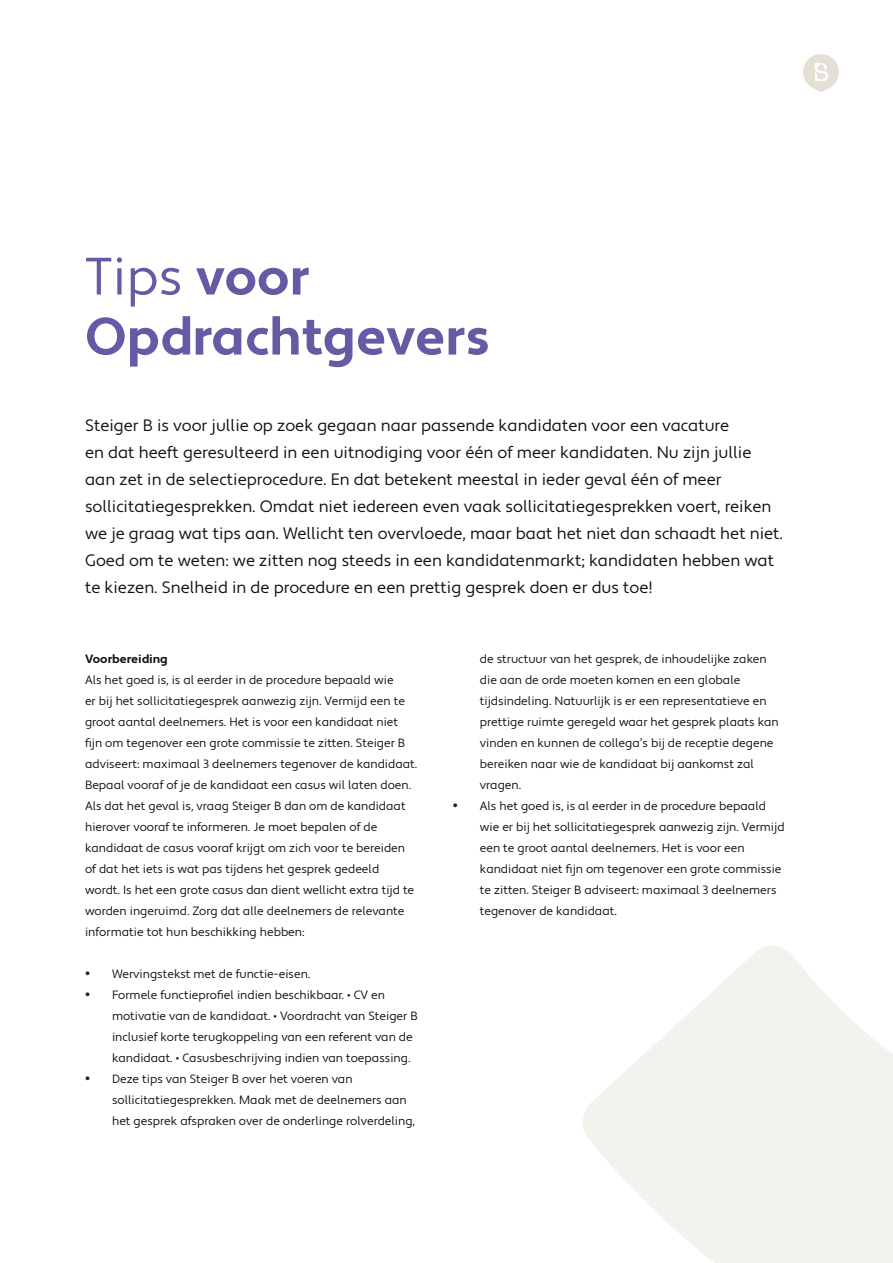
<style>
.page{position:relative;width:893px;height:1263px;background:#fff}
.page>*{position:absolute;margin:0;border:0;box-sizing:border-box;transform-origin:0 0}
.t1{font:700 52.5px/60px "Apertura";color:#675aa5}
.t2{font:16.5px/27px "Apertura";color:#101414}
.t3{font:12px/21px "Apertura";color:#101414}
.t4{font:700 12px "Apertura";color:#101414}
.s1{font-weight:400}
.s2{font-family:"Myriad Pro";font-size:18px;color:#231f20}
</style>
<div class="page">
<svg style="left:583px;top:946px;width:310px;height:317px;fill:#f4f2ed"></svg>
<svg style="left:803px;top:54px;width:36px;height:38px"></svg>
<h1 class="t1" style="left:85px;top:248px;width:407px"><span class="s1">Tips</span> voor<br>Opdrachtgevers</h1>
<p class="t2" style="left:85px;top:413px;width:699px">Steiger B is voor jullie op zoek gegaan naar passende kandidaten voor een vacature<br>en dat heeft geresulteerd in een uitnodiging voor één of meer kandidaten. Nu zijn jullie aan zet in de selectieprocedure. En dat betekent meestal in ieder geval één of meer sollicitatiegesprekken. Omdat niet iedereen even vaak sollicitatiegesprekken voert, reiken we je graag wat tips aan. Wellicht ten overvloede, maar baat het niet dan schaadt het niet.<br>Goed om te weten: we zitten nog steeds in een kandidatenmarkt; kandidaten hebben wat te kiezen. Snelheid in de procedure en een prettig gesprek doen er dus toe!</p>
<p class="t4" style="left:85px;top:652px;width:84px">Voorbereiding</p>
<p class="t3" style="left:85px;top:670px;width:334px">Als het goed is, is al eerder in de procedure bepaald wie<br>er bij het sollicitatiegesprek aanwezig zijn. Vermijd een te groot aantal deelnemers. Het is voor een kandidaat niet fijn om tegenover een grote commissie te zitten. Steiger B adviseert: maximaal 3 deelnemers tegenover de kandidaat.<br>Bepaal vooraf of je de kandidaat een casus wil laten doen.<br>Als dat het geval is, vraag Steiger B dan om de kandidaat hierover vooraf te informeren. Je moet bepalen of de kandidaat de casus vooraf krijgt om zich voor te bereiden of dat het iets is wat pas tijdens het gesprek gedeeld<br>wordt. Is het een grote casus dan dient wellicht extra tijd te worden ingeruimd. Zorg dat alle deelnemers de relevante informatie tot hun beschikking hebben:</p>
<p class="t3" style="left:85px;top:964px;width:227px"><span class="s2">•</span> Wervingstekst met de functie-eisen.</p>
<p class="t3" style="left:112px;top:985px;width:307px;text-indent:-27px"><span class="s2">•</span> Formele functieprofiel indien beschikbaar. • CV en motivatie van de kandidaat. • Voordracht van Steiger B inclusief korte terugkoppeling van een referent van de kandidaat. • Casusbeschrijving indien van toepassing.</p>
<p class="t3" style="left:112px;top:1069px;width:305px;text-indent:-27px"><span class="s2">•</span> Deze tips van Steiger B over het voeren van sollicitatiegesprekken. Maak met de deelnemers aan het gesprek afspraken over de onderlinge rolverdeling,</p>
<p class="t3" style="left:480px;top:649px;width:300px">de structuur van het gesprek, de inhoudelijke zaken die aan de orde moeten komen en een globale tijdsindeling. Natuurlijk is er een representatieve en prettige ruimte geregeld waar het gesprek plaats kan vinden en kunnen de collega’s bij de receptie degene bereiken naar wie de kandidaat bij aankomst zal vragen.</p>
<p class="t3" style="left:480px;top:796px;width:306px;text-indent:-27px"><span class="s2">•</span> Als het goed is, is al eerder in de procedure bepaald wie er bij het sollicitatiegesprek aanwezig zijn. Vermijd een te groot aantal deelnemers. Het is voor een kandidaat niet fijn om tegenover een grote commissie te zitten. Steiger B adviseert: maximaal 3 deelnemers tegenover de kandidaat.</p>
</div>
